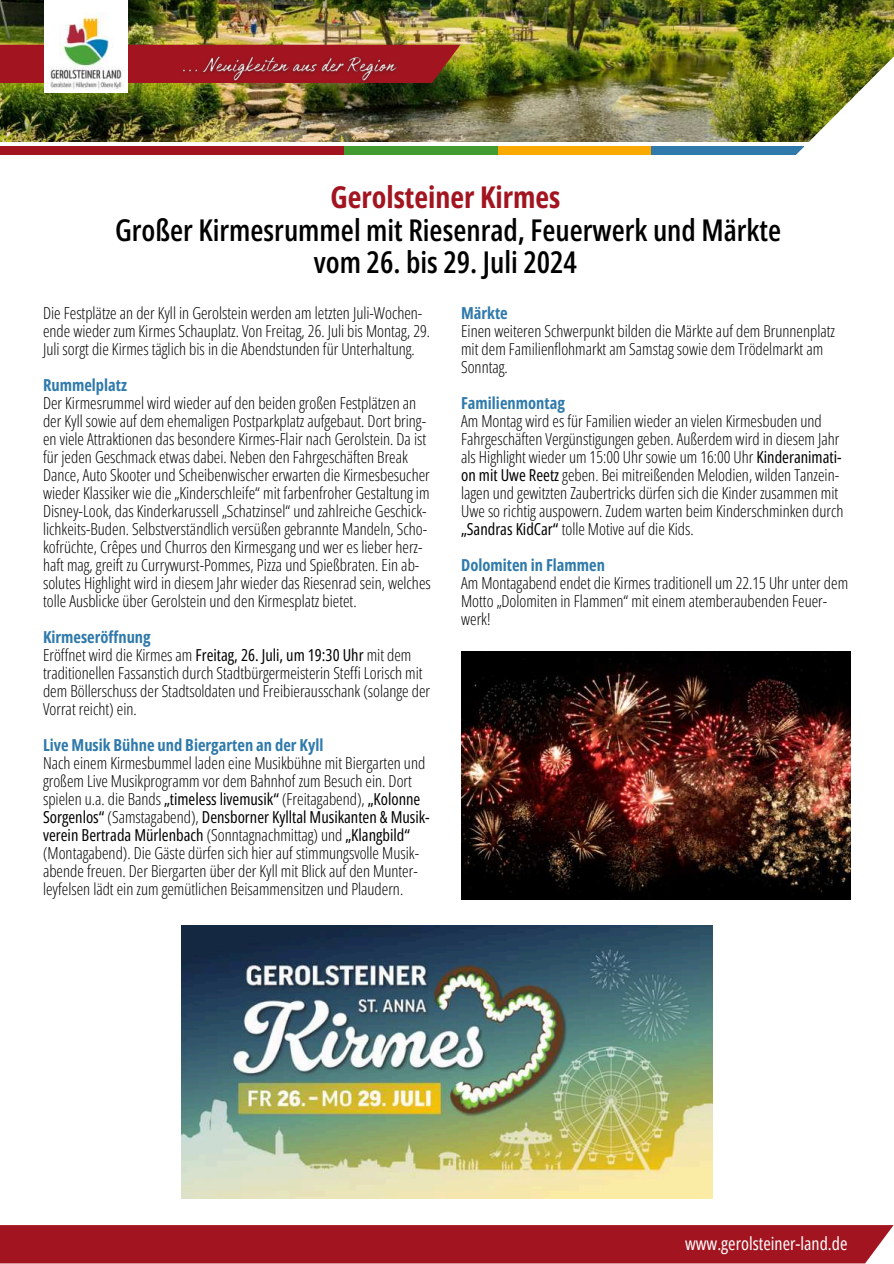
<style>
.page{position:relative;width:894px;height:1264px;background:#fff}
.page>*{position:absolute;margin:0;border:0;box-sizing:border-box;transform-origin:0 0}
.t1{font:600 30px/32.7px "Open Sans Condensed";color:#000;text-align:center}
.t2{font:700 30px "Open Sans Condensed";color:#a21520}
.t3{font:18px "Open Sans Condensed";color:#fff}
.t4{font:300 16.5px/18px "Open Sans Condensed";color:#000}
.t5{font:700 16.5px "Open Sans Condensed";color:#2f7aab}
.s1{font-weight:700;color:#2f7aab}
.s2{font-weight:400}
</style>
<div class="page">
<div style="left:644px;top:146px;width:160px;height:9px;background:#2f7aab"></div>
<div style="left:485px;top:146px;width:165px;height:9px;background:#faa900"></div>
<div style="left:325px;top:146px;width:172px;height:9px;background:#429b30"></div>
<div style="left:0;top:146px;width:344px;height:9px;background:#a21520"></div>
<img style="left:0;top:0;width:775px;height:141px">
<img style="left:775px;top:0;width:118px;height:155px">
<svg style="left:0;top:45px;width:460px;height:38px;background:#9d1d20"></svg>
<div style="left:45px;top:0;width:83px;height:93px;background:#fff"></div>
<img style="left:49px;top:12px;width:76px;height:78px">
<div style="left:0;top:1225px;width:893px;height:38px;background:#a21520"></div>
<img style="left:461px;top:651px;width:389px;height:248px">
<img style="left:182px;top:925px;width:529px;height:273px">
<img style="left:176px;top:51px;width:228px;height:36px">
<h1 class="t2" style="left:330px;top:175px;width:231px">Gerolsteiner Kirmes</h1>
<h1 class="t1" style="left:115px;top:213px;width:667px">Großer Kirmesrummel mit Riesenrad, Feuerwerk und Märkte vom 26. bis 29. Juli 2024</h1>
<p class="t4" style="left:43px;top:303px;width:388px">Die Festplätze an der Kyll in Gerolstein werden am letzten Juli-Wochen&shy;ende wieder zum Kirmes Schauplatz. Von Freitag, 26. Juli bis Montag, 29.<br>Juli sorgt die Kirmes täglich bis in die Abendstunden für Unterhaltung.</p>
<p class="t5" style="left:43px;top:372px;width:85px">Rummelplatz</p>
<p class="t4" style="left:43px;top:393px;width:389px">Der Kirmesrummel wird wieder auf den beiden großen Festplätzen an der Kyll sowie auf dem ehemaligen Postparkplatz aufgebaut. Dort bring&shy;en viele Attraktionen das besondere Kirmes-Flair nach Gerolstein. Da ist für jeden Geschmack etwas dabei. Neben den Fahrgeschäften Break Dance, Auto Skooter und Scheibenwischer erwarten die Kirmesbesucher wieder Klassiker wie die „Kinderschleife“ mit farbenfroher Gestaltung im Disney-Look, das Kinderkarussell „Schatzinsel“ und zahlreiche Geschick&shy;lichkeits-Buden. Selbstverständlich versüßen gebrannte Mandeln, Scho&shy;kofrüchte, Crêpes und Churros den Kirmesgang und wer es lieber herz&shy;haft mag, greift zu Currywurst-Pommes, Pizza und Spießbraten. Ein ab&shy;solutes Highlight wird in diesem Jahr wieder das Riesenrad sein, welches tolle Ausblicke über Gerolstein und den Kirmesplatz bietet.</p>
<p class="t4" style="left:43px;top:627px;width:388px"><span class="s1">Kirmeseröffnung<br></span>Eröffnet wird die Kirmes am <span class="s2">Freitag, 26. Juli, um 19:30 Uhr</span> mit dem traditionellen Fassanstich durch Stadtbürgermeisterin Steffi Lorisch mit dem Böllerschuss der Stadtsoldaten und Freibierausschank (solange der Vorrat reicht) ein.</p>
<p class="t5" style="left:43px;top:732px;width:282px">Live Musik Bühne und Biergarten an der Kyll</p>
<p class="t4" style="left:43px;top:753px;width:388px">Nach einem Kirmesbummel laden eine Musikbühne mit Biergarten und großem Live Musikprogramm vor dem Bahnhof zum Besuch ein. Dort spielen u.a. die Bands <span class="s2">„timeless livemusik“</span> (Freitagabend), <span class="s2">„Kolonne Sorgenlos“</span> (Samstagabend), <span class="s2">Densborner Kylltal Musikanten &amp; Musik&shy;verein Bertrada Mürlenbach</span> (Sonntagnachmittag) und <span class="s2">„Klangbild“ </span>(Montagabend). Die Gäste dürfen sich hier auf stimmungsvolle Musik&shy;abende freuen. Der Biergarten über der Kyll mit Blick auf den Munter&shy;leyfelsen lädt ein zum gemütlichen Beisammensitzen und Plaudern.</p>
<p class="t5" style="left:461px;top:300px;width:48px">Märkte</p>
<p class="t4" style="left:461px;top:321px;width:375px">Einen weiteren Schwerpunkt bilden die Märkte auf dem Brunnenplatz mit dem Familienflohmarkt am Samstag sowie dem Trödelmarkt am<br>Sonntag.</p>
<p class="t5" style="left:461px;top:390px;width:105px">Familienmontag</p>
<p class="t4" style="left:461px;top:411px;width:383px">Am Montag wird es für Familien wieder an vielen Kirmesbuden und Fahrgeschäften Vergünstigungen geben. Außerdem wird in diesem Jahr als Highlight wieder um 15:00 Uhr sowie um 16:00 Uhr <span class="s2">Kinderanimati&shy;on mit Uwe Reetz</span> geben. Bei mitreißenden Melodien, wilden Tanzein&shy;lagen und gewitzten Zaubertricks dürfen sich die Kinder zusammen mit Uwe so richtig auspowern. Zudem warten beim Kinderschminken durch <span class="s2">„Sandras KidCar“</span> tolle Motive auf die Kids.</p>
<p class="t5" style="left:461px;top:552px;width:145px">Dolomiten in Flammen</p>
<p class="t4" style="left:461px;top:573px;width:388px">Am Montagabend endet die Kirmes traditionell um 22.15 Uhr unter dem<br>Motto „Dolomiten in Flammen“ mit einem atemberaubenden Feuer&shy;werk!</p>
<p class="t3" style="left:685px;top:1231px;width:164px">www.gerolsteiner-land.de</p>
</div>
